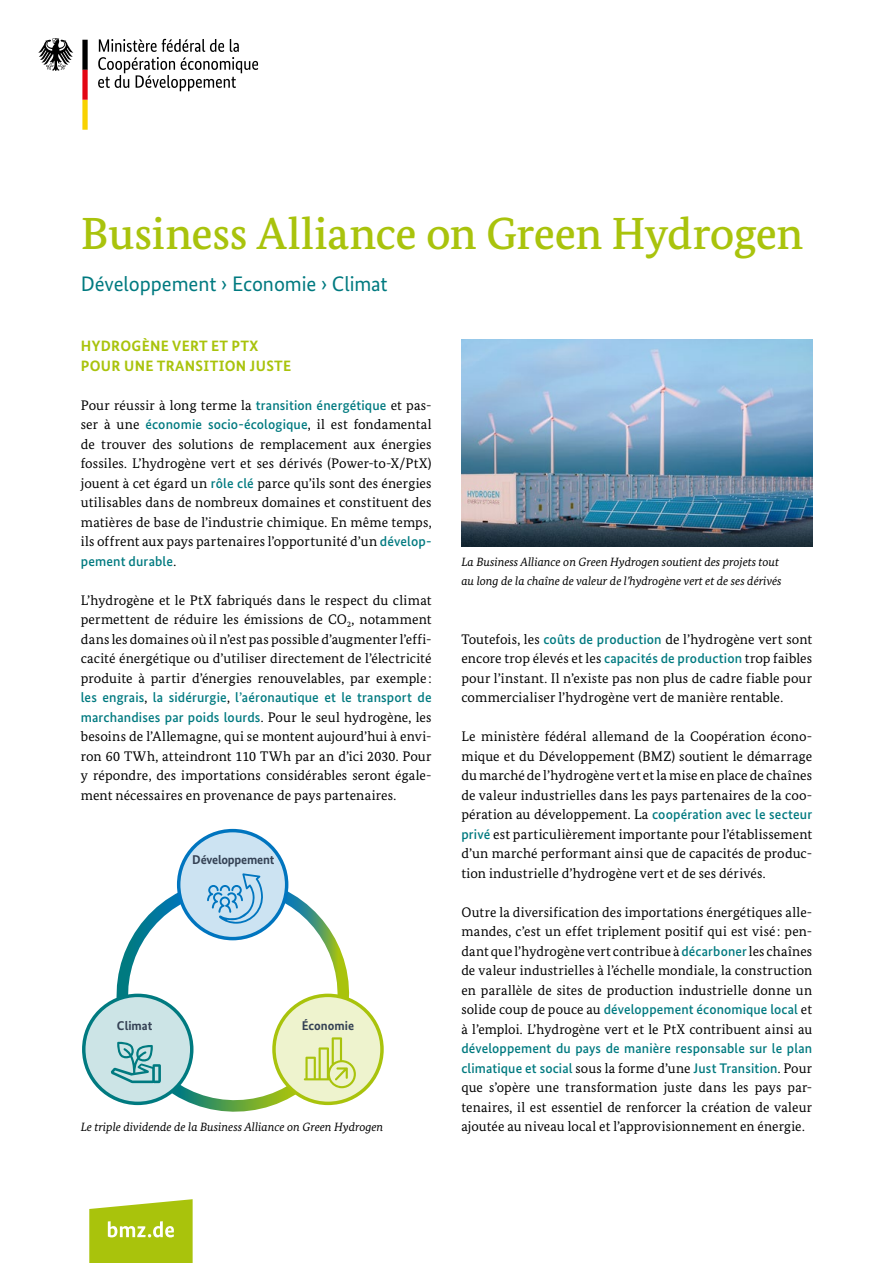
<style>
.page{position:relative;width:893px;height:1263px;background:#fff}
.page>*{position:absolute;margin:0;border:0;box-sizing:border-box;transform-origin:0 0}
.Head_n{font:500 45px "Bundes Serif";letter-spacing:-.01em;color:#a9c30c}
.Titel-Subhead{font:21px "Bundes Sans";letter-spacing:-.005em;color:#007a80}
.ZW_NEU{font:700 15px/19.5px "Bundes Sans";letter-spacing:.02em;color:#a9c30c}
.Lauftext{font:13.8px/19.5px "Bundes Serif";letter-spacing:.01em;color:#000;text-align:justify}
.t1{font:700 12.75px "Bundes Sans";letter-spacing:-.01em;color:#344154}
.t2{font:italic 12px/19.5px "Bundes Serif";color:#000}
.s1{font-family:"Bundes Sans";font-weight:500;color:#007a80}
</style>
<div class="page">
<svg style="left:89px;top:1199px;width:104px;height:64px;background:#b5cb2f"></svg>
<svg style="left:98px;top:39px;width:160px;height:52px"></svg>
<svg style="left:38px;top:38px;width:35px;height:33px"></svg>
<svg style="left:82px;top:40px;width:6px;height:90px"></svg>
<div style="left:84px;top:995px;width:108px;height:108px;background:#cce4e6;border-radius:50%"></div>
<div style="left:179px;top:831px;width:108px;height:107px;background:#cce3f2;border-radius:50%"></div>
<div style="left:274px;top:995px;width:108px;height:108px;background:#eef3ce;border-radius:50%"></div>
<svg style="left:108px;top:873px;width:248px;height:239px"></svg>
<img style="left:461px;top:339px;width:351px;height:207px">
<h1 class="Head_n" style="left:81px;top:206px;width:724px">Business Alliance on Green Hydrogen</h1>
<h2 class="Titel-Subhead" style="left:81px;top:271px;width:308px">Développement › Economie › Climat</h2>
<h3 class="ZW_NEU" style="left:81px;top:336px;width:212px">HYDROGÈNE VERT ET PTX<br>POUR UNE TRANSITION JUSTE</h3>
<p class="Lauftext" style="left:81px;top:395px;width:352px">Pour réussir à long terme la <span class="s1">transition énergétique</span> et pas&shy;ser à une <span class="s1">économie socio-écologique</span>, il est fondamental de trouver des solutions de remplacement aux énergies fossiles. L’hydrogène vert et ses dérivés (Power-to-X/PtX) jouent à cet égard un <span class="s1">rôle clé</span> parce qu’ils sont des énergies utilisables dans de nombreux domaines et constituent des matières de base de l’industrie chimique. En même temps, ils offrent aux pays partenaires l’opportunité d’un <span class="s1">dévelop&shy;pement durable</span>.</p>
<p class="Lauftext" style="left:81px;top:590px;width:352px">L’hydrogène et le PtX fabriqués dans le respect du climat permettent de réduire les émissions de CO<sub>2</sub>, notamment dans les domaines où il n’est pas possible d’augmenter l’effi&shy;cacité énergétique ou d’utiliser directement de l’électricité produite à partir d’énergies renouvelables, par exemple : <span class="s1">les engrais</span>, <span class="s1">la sidérurgie</span>, <span class="s1">l’aéronautique et le transport de marchandises par poids lourds</span>. Pour le seul hydrogène, les besoins de l’Allemagne, qui se montent aujourd’hui à envi&shy;ron 60 TWh, atteindront 110 TWh par an d’ici 2030. Pour y répondre, des importations considérables seront égale&shy;ment nécessaires en provenance de pays partenaires.</p>
<p class="t1" style="left:192px;top:852px;width:84px">Développement</p>
<p class="t1" style="left:117px;top:1018px;width:37px">Climat</p>
<p class="t1" style="left:302px;top:1018px;width:54px">Économie</p>
<p class="t2" style="left:81px;top:1117px;width:304px">Le triple dividende de la Business Alliance on Green Hydrogen</p>
<p class="t2" style="left:461px;top:552px;width:322px">La Business Alliance on Green Hydrogen soutient des projets tout au long de la chaîne de valeur de l’hydrogène vert et de ses dérivés</p>
<p class="Lauftext" style="left:461px;top:629px;width:352px">Toutefois, les <span class="s1">coûts de production</span> de l’hydrogène vert sont encore trop élevés et les <span class="s1">capacités de production</span> trop faibles pour l’instant. Il n’existe pas non plus de cadre fiable pour commercialiser l’hydrogène vert de manière rentable.</p>
<p class="Lauftext" style="left:461px;top:726px;width:352px">Le ministère fédéral allemand de la Coopération écono&shy;mique et du Développement (BMZ) soutient le démarrage du marché de l’hydrogène vert et la mise en place de chaînes de valeur industrielles dans les pays partenaires de la coo&shy;pération au développement. La <span class="s1">coopération avec le secteur privé</span> est particulièrement importante pour l’établissement d’un marché performant ainsi que de capacités de produc&shy;tion industrielle d’hydrogène vert et de ses dérivés.</p>
<p class="Lauftext" style="left:461px;top:902px;width:352px">Outre la diversification des importations énergétiques alle&shy;mandes, c’est un effet triplement positif qui est visé : pen&shy;dant que l’hydrogène vert contribue à <span class="s1">décarboner</span> les chaînes de valeur industrielles à l’échelle mondiale, la construction en parallèle de sites de production industrielle donne un solide coup de pouce au <span class="s1">développement économique local</span> et à l’emploi. L’hydrogène vert et le PtX contribuent ainsi au <span class="s1">développement du pays de manière responsable sur le plan climatique et social</span> sous la forme d’une <span class="s1">Just Transition</span>. Pour que s’opère une transformation juste dans les pays par&shy;tenaires, il est essentiel de renforcer la création de valeur ajoutée au niveau local et l’approvisionnement en énergie.</p>
</div>
